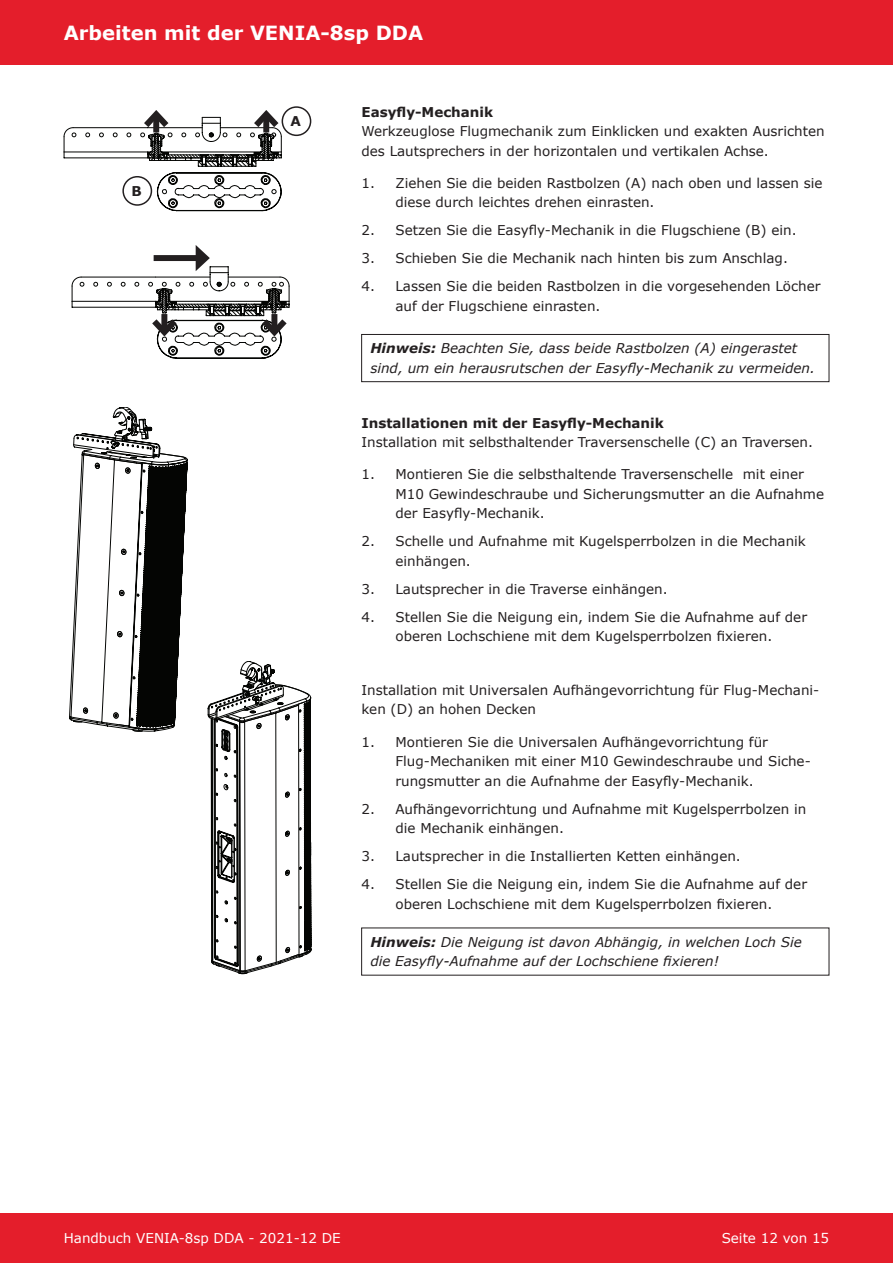
<style>
.page{position:relative;width:893px;height:1263px;background:#fff}
.page>*{position:absolute;margin:0;border:0;box-sizing:border-box;transform-origin:0 0}
.t1{font:700 19.5px "Verdana";color:#fff}
.t2{font:13.5px/19.5px "Verdana";color:#231f20}
.t3{font:italic 13.5px/19.5px "Verdana";color:#231f20}
.t4{font:700 13.5px "Verdana";color:#231f20}
.t5{font:13.5px "Verdana";color:#fff}
.s1{font-weight:700}
</style>
<div class="page">
<div style="left:0;top:0;width:893px;height:64px;background:#e41e2b"></div>
<div style="left:0;top:1212px;width:893px;height:51px;background:#e41e2b"></div>
<div style="left:361px;top:334px;width:468px;height:48px;border:1px solid #231f20"></div>
<div style="left:282px;top:106px;width:29px;height:30px;border:2px solid #231f20;border-radius:50%"></div>
<svg style="left:63px;top:110px;width:222px;height:102px"></svg>
<svg style="left:72px;top:245px;width:218px;height:114px"></svg>
<svg style="left:69px;top:407px;width:119px;height:324px"></svg>
<svg style="left:208px;top:661px;width:104px;height:313px"></svg>
<h1 class="t1" style="left:64px;top:20px;width:361px">Arbeiten mit der VENIA-8sp DDA</h1>
<p class="t4" style="left:132px;top:182px;width:12px">B</p>
<p class="t4" style="left:291px;top:112px;width:12px">A</p>
<p class="t4" style="left:361px;top:102px;width:133px">Easyfly-Mechanik</p>
<p class="t2" style="left:361px;top:121px;width:465px">Werkzeuglose Flugmechanik zum Einklicken und exakten Ausrichten des Lautsprechers in der horizontalen und vertikalen Achse.</p>
<p class="t2" style="left:395px;top:173px;width:429px;text-indent:-34px">1. Ziehen Sie die beiden Rastbolzen (A) nach oben und lassen sie diese durch leichtes drehen einrasten.</p>
<p class="t2" style="left:361px;top:221px;width:437px">2. Setzen Sie die Easyfly-Mechanik in die Flugschiene (B) ein.</p>
<p class="t2" style="left:361px;top:249px;width:428px">3. Schieben Sie die Mechanik nach hinten bis zum Anschlag.</p>
<p class="t2" style="left:395px;top:277px;width:427px;text-indent:-34px">4. Lassen Sie die beiden Rastbolzen in die vorgesehenden Löcher auf der Flugschiene einrasten.</p>
<p class="t3" style="left:370px;top:339px;width:446px"><span class="s1">Hinweis:</span> Beachten Sie, dass beide Rastbolzen (A) eingerastet sind, um ein herausrutschen der Easyfly-Mechanik zu vermeiden.</p>
<p class="t4" style="left:361px;top:413px;width:304px">Installationen mit der Easyfly-Mechanik</p>
<p class="t2" style="left:361px;top:432px;width:453px">Installation mit selbsthaltender Traversenschelle (C) an Traversen.</p>
<p class="t2" style="left:395px;top:464px;width:430px;text-indent:-34px">1. Montieren Sie die selbsthaltende Traversenschelle mit einer<br>M10 Gewindeschraube und Sicherungsmutter an die Aufnahme der Easyfly-Mechanik.</p>
<p class="t2" style="left:395px;top:531px;width:412px;text-indent:-34px">2. Schelle und Aufnahme mit Kugelsperrbolzen in die Mechanik einhängen.</p>
<p class="t2" style="left:361px;top:579px;width:308px">3. Lautsprecher in die Traverse einhängen.</p>
<p class="t2" style="left:361px;top:607px;width:447px;text-align:center">4. Stellen Sie die Neigung ein, indem Sie die Aufnahme auf der oberen Lochschiene mit dem Kugelsperrbolzen fixieren.</p>
<p class="t2" style="left:361px;top:680px;width:459px">Installation mit Universalen Aufhängevorrichtung für Flug-Mechani&shy;ken (D) an hohen Decken</p>
<p class="t2" style="left:395px;top:732px;width:417px;text-indent:-34px">1. Montieren Sie die Universalen Aufhängevorrichtung für<br>Flug-Mechaniken mit einer M10 Gewindeschraube und Siche&shy;rungsmutter an die Aufnahme der Easyfly-Mechanik.</p>
<p class="t2" style="left:395px;top:799px;width:412px;text-indent:-34px">2. Aufhängevorrichtung und Aufnahme mit Kugelsperrbolzen in die Mechanik einhängen.</p>
<p class="t2" style="left:361px;top:846px;width:381px">3. Lautsprecher in die Installierten Ketten einhängen.</p>
<p class="t2" style="left:361px;top:874px;width:447px;text-align:center">4. Stellen Sie die Neigung ein, indem Sie die Aufnahme auf der oberen Lochschiene mit dem Kugelsperrbolzen fixieren.</p>
<p class="t3" style="left:370px;top:932px;width:433px"><span class="s1">Hinweis:</span> Die Neigung ist davon Abhängig, in welchen Loch Sie die Easyfly-Aufnahme auf der Lochschiene fixieren!</p>
<p class="t5" style="left:64px;top:1228px;width:278px">Handbuch VENIA-8sp DDA - 2021-12 DE</p>
<p class="t5" style="left:722px;top:1228px;width:109px">Seite 12 von 15</p>
</div>
